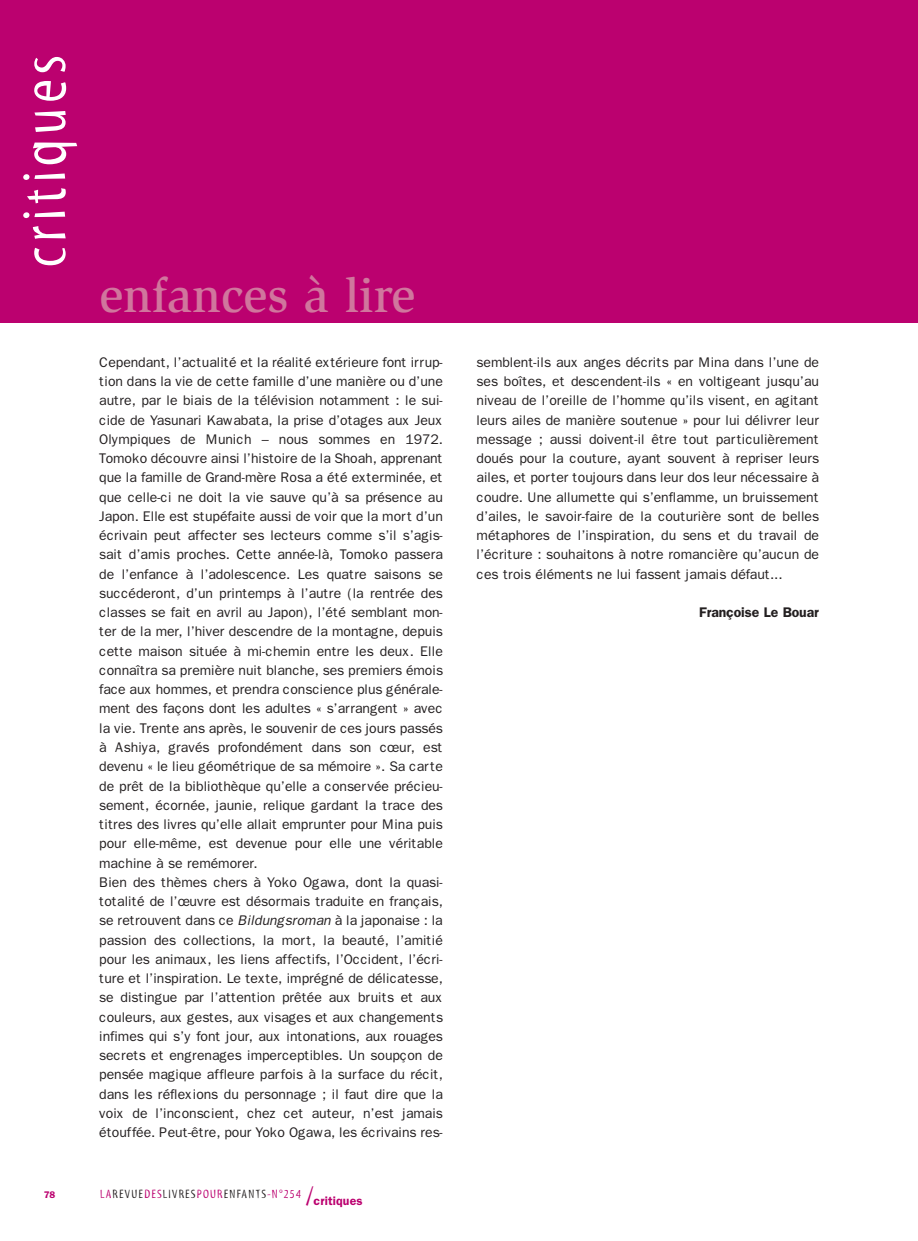
<style>
.page{position:relative;width:918px;height:1241px;background:#fff}
.page>*{position:absolute;margin:0;border:0;box-sizing:border-box;transform-origin:0 0}
.t1{font:63px "Myriad Tilt";letter-spacing:.08em;color:#fff}
.t2{font:500 49px "Slimbach";color:#d0769d}
.t3{font:14px/19.2px "Franklin Gothic";letter-spacing:-.005em;color:#231f20}
.t4{font:600 14px "Franklin Gothic";letter-spacing:-.005em;color:#231f20}
.t5{font:12.25px "Myriad Tilt";letter-spacing:.1em;color:#231f20}
.t6{font:600 9.62px "Franklin Gothic";color:#bb016f}
.s1{font-style:italic}
.s2{color:#bb016f}
.s3{font-size:26.25px;color:#bb016f}
.s4{font-family:"Franklin Gothic";font-weight:600;color:#bb016f}
</style>
<div class="page">
<div style="left:0;top:0;width:918px;height:322px;background:#bb016f"></div>
<h1 class="t1" style="left:21px;top:267px;width:214px;rotate:-90deg">critiques</h1>
<p class="t6" style="left:44px;top:1188px;width:13px">78</p>
<h2 class="t2" style="left:100px;top:276px;width:317px">enfances à lire</h2>
<p class="t3" style="left:99px;top:352px;width:345px">Cependant, l’actualité et la réalité extérieure font irrup&shy;tion dans la vie de cette famille d’une manière ou d’une autre, par le biais de la télévision notamment : le sui&shy;cide de Yasunari Kawabata, la prise d’otages aux Jeux Olympiques de Munich – nous sommes en 1972.<br>Tomoko découvre ainsi l’histoire de la Shoah, apprenant que la famille de Grand-mère Rosa a été exterminée, et que celle-ci ne doit la vie sauve qu’à sa présence au Japon. Elle est stupéfaite aussi de voir que la mort d’un écrivain peut affecter ses lecteurs comme s’il s’agis&shy;sait d’amis proches. Cette année-là, Tomoko passera de l’enfance à l’adolescence. Les quatre saisons se succéderont, d’un printemps à l’autre (la rentrée des classes se fait en avril au Japon), l’été semblant mon&shy;ter de la mer, l’hiver descendre de la montagne, depuis cette maison située à mi-chemin entre les deux. Elle connaîtra sa première nuit blanche, ses premiers émois face aux hommes, et prendra conscience plus générale&shy;ment des façons dont les adultes « s’arrangent » avec la vie. Trente ans après, le souvenir de ces jours passés à Ashiya, gravés profondément dans son cœur, est devenu « le lieu géométrique de sa mémoire ». Sa carte de prêt de la bibliothèque qu’elle a conservée précieu&shy;sement, écornée, jaunie, relique gardant la trace des titres des livres qu’elle allait emprunter pour Mina puis pour elle-même, est devenue pour elle une véritable machine à se remémorer.<br>Bien des thèmes chers à Yoko Ogawa, dont la quasi&shy;totalité de l’œuvre est désormais traduite en français, se retrouvent dans ce <span class="s1">Bildungsroman</span> à la japonaise : la passion des collections, la mort, la beauté, l’amitié pour les animaux, les liens affectifs, l’Occident, l’écri&shy;ture et l’inspiration. Le texte, imprégné de délicatesse, se distingue par l’attention prêtée aux bruits et aux couleurs, aux gestes, aux visages et aux changements infimes qui s’y font jour, aux intonations, aux rouages secrets et engrenages imperceptibles. Un soupçon de pensée magique affleure parfois à la surface du récit, dans les réflexions du personnage ; il faut dire que la voix de l’inconscient, chez cet auteur, n’est jamais étouffée. Peut-être, pour Yoko Ogawa, les écrivains res-</p>
<p class="t3" style="left:476px;top:352px;width:344px;text-align:justify">semblent-ils aux anges décrits par Mina dans l’une de ses boîtes, et descendent-ils « en voltigeant jusqu’au niveau de l’oreille de l’homme qu’ils visent, en agitant leurs ailes de manière soutenue » pour lui délivrer leur message ; aussi doivent-il être tout particulièrement doués pour la couture, ayant souvent à repriser leurs ailes, et porter toujours dans leur dos leur nécessaire à coudre. Une allumette qui s’enflamme, un bruissement d’ailes, le savoir-faire de la couturière sont de belles métaphores de l’inspiration, du sens et du travail de l’écriture : souhaitons à notre romancière qu’aucun de ces trois éléments ne lui fassent jamais défaut...</p>
<p class="t4" style="left:699px;top:604px;width:121px">Françoise Le Bouar</p>
<p class="t5" style="left:100px;top:1189px;width:264px"><span class="s2">LA</span>REVUE<span class="s2">DES</span>LIVRES<span class="s2">POUR</span>ENFANTS<span class="s2">-N°254</span> <span class="s3">/</span><span class="s4">critiques</span></p>
</div>
